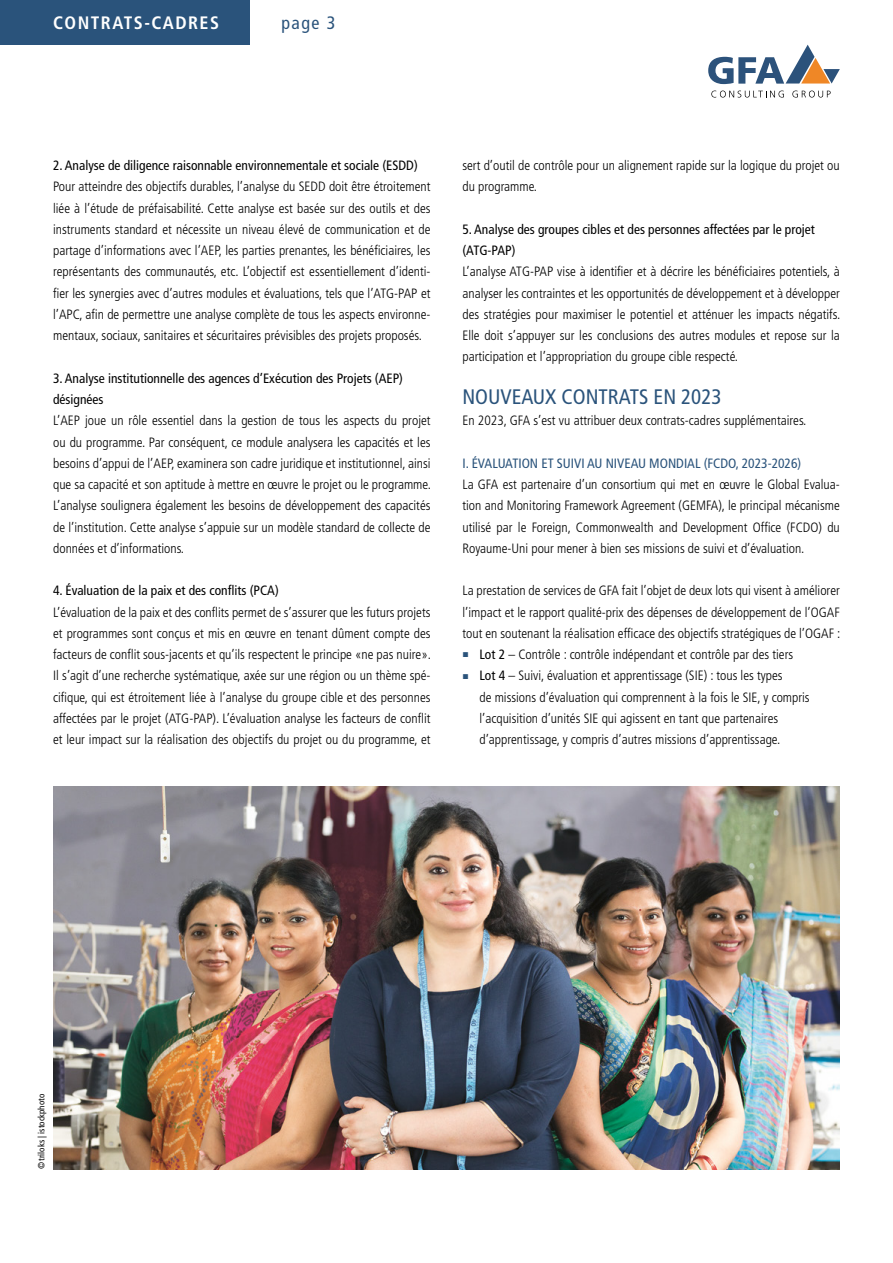
<style>
.page{position:relative;width:893px;height:1263px;background:#fff}
.page>*{position:absolute;margin:0;border:0;box-sizing:border-box;transform-origin:0 0}
.t1{font:condensed 21px "Frutiger LT Std";color:#2a537b}
.t2{font:700 condensed 18px "Frutiger LT Std";letter-spacing:.08em;color:#fff}
.t3{font:condensed 18px "Frutiger LT Std";color:#2a537b}
.t4{font:300 condensed 13.5px/21.3px "Frutiger LT Std";color:#000;text-align:justify}
.t5{font:condensed 13.5px/21.3px "Frutiger LT Std";color:#000}
.t6{font:condensed 13.5px "Frutiger LT Std";color:#2a537b}
.t7{font:condensed 9px "Frutiger LT Std";color:#000}
.s1{font-family:"Arial";font-weight:400;font-stretch:normal;font-size:10.5px;color:#2a537b}
.s2{font-weight:400}
</style>
<div class="page">
<svg style="left:711px;top:91px;width:73px;height:7px"></svg>
<svg style="left:792px;top:91px;width:39px;height:7px"></svg>
<svg style="left:708px;top:45px;width:132px;height:39px"></svg>
<div style="left:0;top:0;width:250px;height:45px;background:#2a537b"></div>
<img style="left:53px;top:787px;width:787px;height:382px">
<h2 class="t2" style="left:53px;top:12px;width:167px">CONTRATS-CADRES</h2>
<h2 class="t3" style="left:281px;top:12px;width:55px">page 3</h2>
<p class="t5" style="left:53px;top:155px;width:366px">2. Analyse de diligence raisonnable environnementale et sociale (ESDD)</p>
<p class="t4" style="left:53px;top:176px;width:379px">Pour atteindre des objectifs durables, l’analyse du SEDD doit être étroitement liée à l’étude de préfaisabilité. Cette analyse est basée sur des outils et des instruments standard et nécessite un niveau élevé de communication et de partage d’informations avec l’AEP, les parties prenantes, les bénéficiaires, les représentants des communautés, etc. L’objectif est essentiellement d’identi&shy;fier les synergies avec d’autres modules et évaluations, tels que l’ATG-PAP et l’APC, afin de permettre une analyse complète de tous les aspects environne&shy;mentaux, sociaux, sanitaires et sécuritaires prévisibles des projets proposés.</p>
<p class="t5" style="left:53px;top:367px;width:351px">3. Analyse institutionnelle des agences d’Exécution des Projets (AEP) désignées</p>
<p class="t4" style="left:53px;top:410px;width:379px">L’AEP joue un rôle essentiel dans la gestion de tous les aspects du projet ou du programme. Par conséquent, ce module analysera les capacités et les besoins d’appui de l’AEP, examinera son cadre juridique et institutionnel, ainsi que sa capacité et son aptitude à mettre en œuvre le projet ou le programme.<br>L’analyse soulignera également les besoins de développement des capacités de l’institution. Cette analyse s’appuie sur un modèle standard de collecte de données et d’informations.</p>
<p class="t5" style="left:53px;top:580px;width:227px">4. Évaluation de la paix et des conflits (PCA)</p>
<p class="t4" style="left:53px;top:601px;width:379px">L’évaluation de la paix et des conflits permet de s’assurer que les futurs projets et programmes sont conçus et mis en œuvre en tenant dûment compte des facteurs de conflit sous-jacents et qu’ils respectent le principe «ne pas nuire».<br>Il s’agit d’une recherche systématique, axée sur une région ou un thème spé&shy;cifique, qui est étroitement liée à l’analyse du groupe cible et des personnes affectées par le projet (ATG-PAP). L’évaluation analyse les facteurs de conflit et leur impact sur la réalisation des objectifs du projet ou du programme, et</p>
<p class="t4" style="left:462px;top:155px;width:379px">sert d’outil de contrôle pour un alignement rapide sur la logique du projet ou du programme.</p>
<p class="t5" style="left:462px;top:219px;width:354px">5. Analyse des groupes cibles et des personnes affectées par le projet (ATG-PAP)</p>
<p class="t4" style="left:462px;top:261px;width:379px">L’analyse ATG-PAP vise à identifier et à décrire les bénéficiaires potentiels, à analyser les contraintes et les opportunités de développement et à développer des stratégies pour maximiser le potentiel et atténuer les impacts négatifs.<br>Elle doit s’appuyer sur les conclusions des autres modules et repose sur la participation et l’appropriation du groupe cible respecté.</p>
<h1 class="t1" style="left:462px;top:384px;width:261px">NOUVEAUX CONTRATS EN 2023</h1>
<p class="t4" style="left:462px;top:410px;width:346px">En 2023, GFA s’est vu attribuer deux contrats-cadres supplémentaires.</p>
<p class="t6" style="left:462px;top:455px;width:340px">I. ÉVALUATION ET SUIVI AU NIVEAU MONDIAL (FCDO, 2023-2026)</p>
<p class="t4" style="left:462px;top:474px;width:379px">La GFA est partenaire d’un consortium qui met en œuvre le Global Evalua&shy;tion and Monitoring Framework Agreement (GEMFA), le principal mécanisme utilisé par le Foreign, Commonwealth and Development Office (FCDO) du Royaume-Uni pour mener à bien ses missions de suivi et d’évaluation.</p>
<p class="t4" style="left:462px;top:580px;width:379px">La prestation de services de GFA fait l’objet de deux lots qui visent à améliorer l’impact et le rapport qualité-prix des dépenses de développement de l’OGAF tout en soutenant la réalisation efficace des objectifs stratégiques de l’OGAF :</p>
<p class="t4" style="left:462px;top:644px;width:332px"><span class="s1">■</span> <span class="s2">Lot 2</span> – Contrôle : contrôle indépendant et contrôle par des tiers</p>
<p class="t4" style="left:479px;top:665px;width:332px;text-align:left;text-indent:-17px"><span class="s1">■</span> <span class="s2">Lot 4</span> – Suivi, évaluation et apprentissage (SIE) : tous les types<br>de missions d’évaluation qui comprennent à la fois le SIE, y compris l’acquisition d’unités SIE qui agissent en tant que partenaires d’apprentissage, y compris d’autres missions d’apprentissage.</p>
<p class="t7" style="left:36px;top:1169px;width:77px;rotate:-90deg">©triloks | istockphoto</p>
</div>
